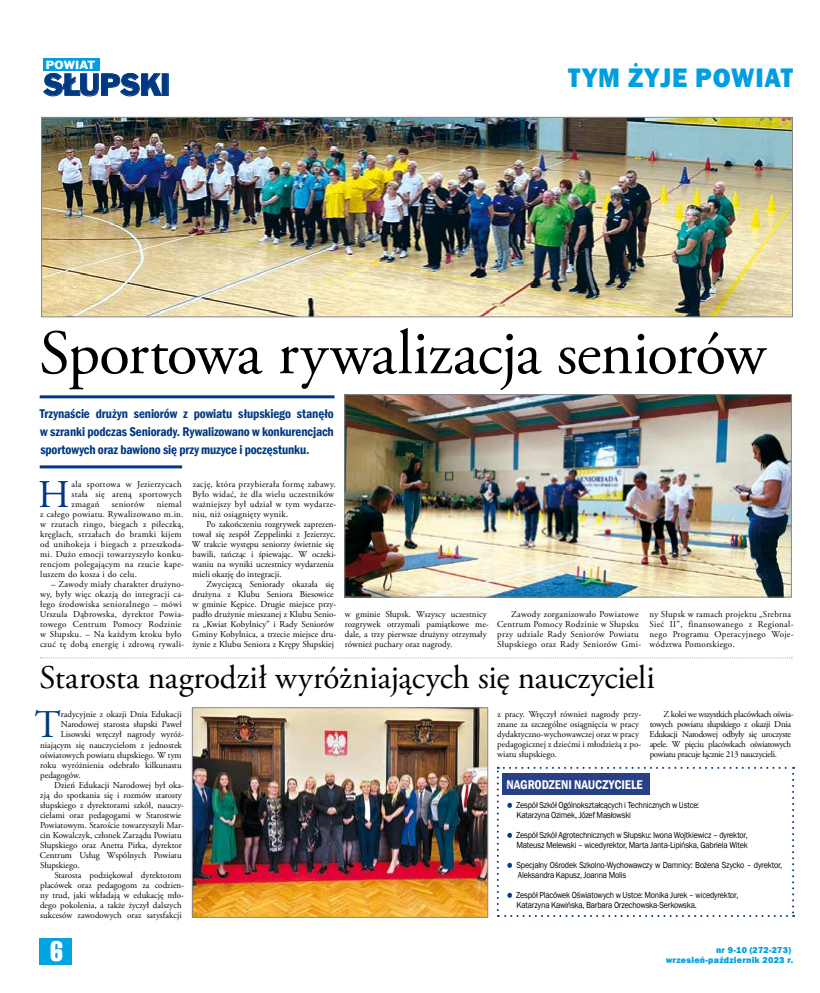
<style>
.page{position:relative;width:820px;height:993px;background:#fff}
.page>*{position:absolute;margin:0;border:0;box-sizing:border-box;transform-origin:0 0}
.t1{font:63px "Adobe Garamond Pro";letter-spacing:-.015em;color:#000}
.t2{font:39.2px "Adobe Garamond Pro";color:#003882}
.t3{font:33px "Adobe Garamond Pro";letter-spacing:-.005em;color:#000}
.t4{font:28.1px "Frank Goth EU";letter-spacing:-.01em;color:#003882}
.t5{font:800 27.6px "Franklin Gothic";letter-spacing:.03em;color:#009ee0;scale:.94 1}
.t6{font:27.5px "Swis 911 Cm EU";color:#fff}
.t7{font:600 condensed 13px/18px "Franklin Gothic";letter-spacing:-.01em;color:#003882;text-align:justify}
.t8{font:600 condensed 13px "Franklin Gothic";color:#fff}
.t9{font:10.8px "Frank Goth EU";letter-spacing:.02em;color:#fff;scale:1.09 1}
.t10{font:9px/10px "Adobe Garamond Pro";color:#000}
.t11{font:9px/10px "Adobe Garamond Pro";letter-spacing:.03em;color:#000}
.t12{font:9px/10px "Franklin Gothic";letter-spacing:-.025em;color:#000;scale:.9 1}
.t13{font:9px/10px "Adobe Garamond Pro";letter-spacing:-.035em;color:#000}
.t14{font:800 9px "Franklin Gothic";letter-spacing:.03em;color:#009ee0}
</style>
<div class="page">
<div style="left:40px;top:937px;width:32px;height:27px;background:#00a4e2"></div>
<div style="left:43px;top:59px;width:56px;height:12px;background:#009ee0"></div>
<svg style="left:43px;top:73px;width:119px;height:23px"></svg>
<img style="left:43px;top:119px;width:747px;height:196px">
<div style="left:41px;top:117px;width:751px;height:200px;border:1px solid #87888a"></div>
<svg style="left:40px;top:657px;width:752px;height:1px"></svg>
<img style="left:346px;top:396px;width:443px;height:199px">
<div style="left:344px;top:394px;width:447px;height:203px;border:1px solid #87888a"></div>
<img style="left:194px;top:709px;width:292px;height:206px">
<div style="left:192px;top:707px;width:296px;height:210px;border:1px solid #87888a"></div>
<svg style="left:496px;top:766px;width:297px;height:150px"></svg>
<div style="left:502px;top:773px;width:147px;height:21px;background:#274088"></div>
<hr style="left:40px;top:395px;width:294px;height:3px;background:#003882">
<hr style="left:40px;top:465px;width:142px;height:3px;background:#003882">
<p class="t9" style="left:46px;top:59px;width:47px">POWIAT</p>
<h3 class="t4" style="left:43px;top:68px;width:129px">SŁUPSKI</h3>
<h3 class="t5" style="left:568px;top:60px;width:241px">TYM ŻYJE POWIAT</h3>
<h1 class="t1" style="left:39px;top:315px;width:728px">Sportowa rywalizacja seniorów</h1>
<h3 class="t7" style="left:40px;top:404px;width:295px">Trzynaście drużyn seniorów z powiatu słupskiego stanęło w szranki podczas Seniorady. Rywalizowano w konkurencjach sportowych oraz bawiono się przy muzyce i poczęstunku.</h3>
<p class="t11" style="left:192px;top:479px;width:145px">zację, która przybierała formę zabawy.<br>Było widać, że dla wielu uczestników ważniejszy był udział w tym wydarze&shy;niu, niż osiągnięty wynik.</p>
<p class="t10" style="left:192px;top:519px;width:146px;text-indent:15px">Po zakończeniu rozgrywek zaprezen&shy;tował się zespół Zeppelinki z Jezierzyc.<br>W trakcie występu seniorzy świetnie się bawili, tańcząc i śpiewając. W oczeki&shy;waniu na wyniki uczestnicy wydarzenia mieli okazję do integracji.</p>
<p class="t10" style="left:192px;top:579px;width:146px;text-indent:14px">Zwycięzcą Seniorady okazała się drużyna z Klubu Seniora Biesowice w gminie Kępice. Drugie miejsce przy&shy;padło drużynie mieszanej z Klubu Senio&shy;ra „Kwiat Kobylnicy” i Rady Seniorów Gminy Kobylnica, a trzecie miejsce dru&shy;żynie z Klubu Seniora z Krępy Słupskiej</p>
<h2 class="t2" style="left:38px;top:471px;width:33px">H</h2>
<p class="t10" style="left:71px;top:479px;width:112px;text-align:justify">ala sportowa w Jezierzycach stała się areną sportowych zmagań</p>
<p class="t11" style="left:40px;top:499px;width:145px;text-indent:117px">niemal z całego powiatu. Rywalizowano m.in. w rzutach ringo, biegach z piłeczką, kręglach, strzałach do bramki kijem od unihokeja i biegach z przeszkoda&shy;mi. Dużo emocji towarzyszyło konku&shy;rencjom polegającym na rzucie kape&shy;luszem do kosza i do celu.</p>
<p class="t11" style="left:40px;top:579px;width:146px;text-indent:11px">– Zawody miały charakter drużyno&shy;wy, były więc okazją do integracji ca&shy;łego środowiska senioralnego – mówi Urszula Dąbrowska, dyrektor Powia&shy;towego Centrum Pomocy Rodzinie w Słupsku. – Na każdym kroku było czuć tę dobą energię i zdrową rywali-</p>
<p class="t11" style="left:112px;top:499px;width:34px">seniorów</p>
<p class="t10" style="left:344px;top:609px;width:145px">w gminie Słupsk. Wszyscy uczestnicy rozgrywek otrzymali pamiątkowe me&shy;dale, a trzy pierwsze drużyny otrzymały również puchary oraz nagrody.</p>
<p class="t11" style="left:497px;top:609px;width:146px;text-indent:14px">Zawody zorganizowało Powiatowe Centrum Pomocy Rodzinie w Słupsku przy udziale Rady Seniorów Powiatu Słupskiego oraz Rady Seniorów Gmi-</p>
<p class="t11" style="left:649px;top:609px;width:145px">ny Słupsk w ramach projektu „Srebrna<br>Sieć II”, finansowanego z Regional&shy;nego Programu Operacyjnego Woje&shy;wództwa Pomorskiego.</p>
<h3 class="t3" style="left:39px;top:658px;width:616px">Starosta nagrodził wyróżniających się nauczycieli</h3>
<h2 class="t2" style="left:35px;top:701px;width:27px">T</h2>
<p class="t10" style="left:61px;top:709px;width:122px">radycyjnie z okazji Dnia Edukacji</p>
<p class="t10" style="left:497px;top:709px;width:145px">z pracy. Wręczył również nagrody przy&shy;znane za szczególne osiągnięcia w pracy dydaktyczno-wychowawczej oraz w pracy pedagogicznej z dziećmi i młodzieżą z po&shy;wiatu słupskiego.</p>
<p class="t13" style="left:649px;top:709px;width:146px;text-indent:14px">Z kolei we wszystkich placówkach oświa&shy;towych powiatu słupskiego z okazji Dnia Edukacji Narodowej odbyły się uroczyste apele. W pięciu placówkach oświatowych powiatu pracuje łącznie 213 nauczycieli.</p>
<p class="t10" style="left:61px;top:719px;width:122px">Narodowej starosta słupski Paweł</p>
<p class="t10" style="left:61px;top:729px;width:125px">Lisowski wręczył nagrody wyróż-</p>
<p class="t10" style="left:40px;top:739px;width:143px">niającym się nauczycielom z jednostek</p>
<p class="t10" style="left:40px;top:749px;width:143px">oświatowych powiatu słupskiego. W tym</p>
<p class="t10" style="left:40px;top:759px;width:143px">roku wyróżnienia odebrało kilkunastu</p>
<p class="t10" style="left:40px;top:769px;width:42px">pedagogów.</p>
<p class="t10" style="left:54px;top:779px;width:131px">Dzień Edukacji Narodowej był oka-</p>
<p class="t10" style="left:40px;top:789px;width:143px">zją do spotkania się i rozmów starosty</p>
<p class="t10" style="left:40px;top:799px;width:145px">słupskiego z dyrektorami szkół, nauczy-</p>
<p class="t10" style="left:40px;top:809px;width:143px">cielami oraz pedagogami w Starostwie</p>
<p class="t10" style="left:40px;top:819px;width:145px">Powiatowym. Staroście towarzyszyli Mar-</p>
<p class="t10" style="left:40px;top:829px;width:143px">cin Kowalczyk, członek Zarządu Powiatu</p>
<p class="t10" style="left:40px;top:839px;width:143px">Słupskiego oraz Anetta Pirka, dyrektor</p>
<p class="t10" style="left:40px;top:849px;width:143px">Centrum Usług Wspólnych Powiatu</p>
<p class="t10" style="left:40px;top:859px;width:41px">Słupskiego.</p>
<p class="t10" style="left:54px;top:869px;width:129px">Starosta podziękował dyrektorom</p>
<p class="t10" style="left:40px;top:879px;width:145px">placówek oraz pedagogom za codzien-</p>
<p class="t10" style="left:40px;top:889px;width:145px">ny trud, jaki wkładają w edukację mło-</p>
<p class="t10" style="left:40px;top:899px;width:143px">dego pokolenia, a także życzył dalszych</p>
<p class="t10" style="left:40px;top:909px;width:143px">sukcesów zawodowych oraz satysfakcji</p>
<h3 class="t8" style="left:506px;top:775px;width:15px">Nagrodzeni</h3>
<h3 class="t8" style="left:574px;top:775px;width:8px">nauczyciele</h3>
<p class="t12" style="left:516px;top:799px;width:205px">Zespół Szkół Ogólnokształcących i Technicznych w Ustce:<br>Katarzyna Ozimek, Józef Masłowski</p>
<p class="t12" style="left:516px;top:829px;width:259px">Zespół Szkół Agrotechnicznych w Słupsku: Iwona Wojtkiewicz – dyrektor,<br>Mateusz Melewski – wicedyrektor, Marta Janta-Lipińska, Gabriela Witek</p>
<p class="t12" style="left:516px;top:859px;width:296px">Specjalny Ośrodek Szkolno-Wychowawczy w Damnicy: Bożena Szycko – dyrektor,<br>Aleksandra Kapusz, Joanna Molis</p>
<p class="t12" style="left:516px;top:889px;width:248px">Zespół Placówek Oświatowych w Ustce: Monika Jurek – wicedyrektor,<br>Katarzyna Kawińska, Barbara Orzechowska-Serkowska.</p>
<h3 class="t6" style="left:50px;top:934px;width:14px">6</h3>
<p class="t14" style="left:715px;top:944px;width:76px">nr 9-10 (272-273)</p>
<p class="t14" style="left:665px;top:954px;width:129px">wrzesień-październik 2023 r.</p>
</div>
